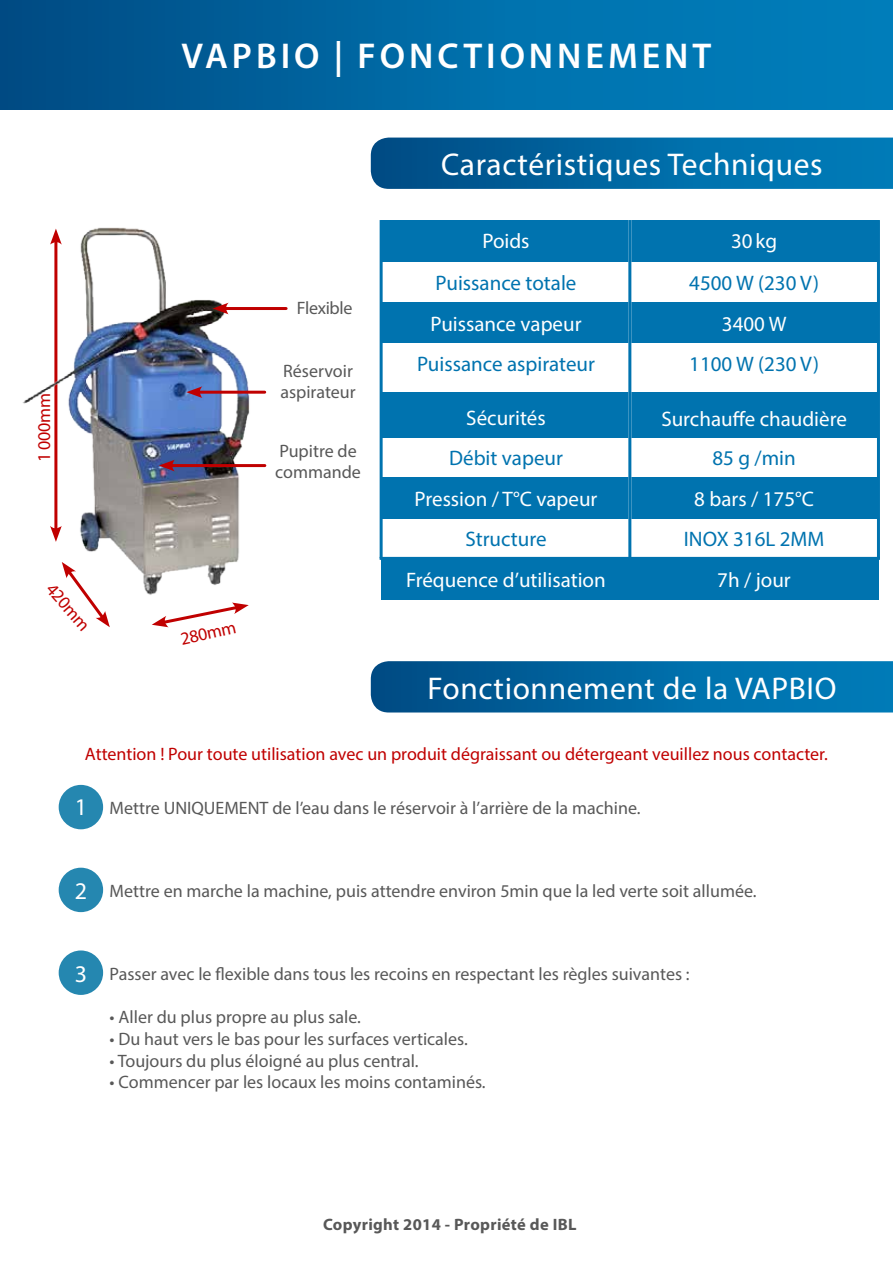
<style>
.page{position:relative;width:893px;height:1263px;background:#fff}
.page>*{position:absolute;margin:0;border:0;box-sizing:border-box;transform-origin:0 0}
.t1{font:600 36px "Myriad Pro";letter-spacing:.11em;color:#fff}
.t2{font:31.5px "Myriad Pro";letter-spacing:.02em;color:#fff}
.t3{font:24px "Myriad Pro";color:#fff}
.t4{font:21px "Myriad Pro";color:#fff}
.t5{font:21px "Myriad Pro";color:#0073af}
.t6{font:18px/21.6px "Myriad Pro";color:#585858}
.t7{font:18px "Myriad Pro";color:#c00000}
.t8{font:700 16.5px "Myriad Pro";letter-spacing:.02em;color:#585858}
</style>
<div class="page">
<img style="left:22px;top:227px;width:266px;height:368px">
<div style="left:59px;top:785px;width:44px;height:44px;background:#2587b0;border-radius:50%"></div>
<div style="left:59px;top:868px;width:44px;height:44px;background:#2587b0;border-radius:50%"></div>
<div style="left:59px;top:950px;width:44px;height:45px;background:#2587b0;border-radius:50%"></div>
<hr style="left:169px;top:464px;width:96px;height:3px;background:#c00000">
<svg style="left:159px;top:460px;width:16px;height:11px"></svg>
<hr style="left:197px;top:391px;width:68px;height:3px;background:#c00000">
<svg style="left:186px;top:386px;width:16px;height:12px"></svg>
<hr style="left:223px;top:307px;width:63px;height:3px;background:#c00000">
<svg style="left:213px;top:303px;width:16px;height:11px"></svg>
<div style="left:0;top:0;width:893px;height:109px;background:linear-gradient(to right,#004e87,#0084c1)"></div>
<div style="left:381px;top:220px;width:498px;height:41px;background:#0073af"></div>
<div style="left:381px;top:393px;width:498px;height:45px;background:#0073af"></div>
<div style="left:381px;top:477px;width:498px;height:41px;background:#0073af"></div>
<div style="left:380px;top:303px;width:498px;height:40px;background:#0073af"></div>
<hr style="left:877px;top:220px;width:3px;height:338px;background:#0073af">
<hr style="left:380px;top:557px;width:500px;height:3px;background:#0073af">
<hr style="left:628px;top:220px;width:3px;height:338px;background:#0073af">
<hr style="left:380px;top:220px;width:3px;height:338px;background:#0073af">
<svg style="left:371px;top:138px;width:522px;height:51px;background:#0268a2"></svg>
<svg style="left:152px;top:602px;width:97px;height:25px"></svg>
<svg style="left:62px;top:562px;width:48px;height:65px"></svg>
<svg style="left:371px;top:661px;width:522px;height:51px;background:#0268a2"></svg>
<div style="left:381px;top:558px;width:498px;height:41px;background:#0073af"></div>
<h1 class="t1" style="left:181px;top:33px;width:531px">VAPBIO | FONCTIONNEMENT</h1>
<p class="t7" style="left:33px;top:462px;width:71px;rotate:-90deg">1 000mm</p>
<p class="t7" style="left:58px;top:578px;width:58px;rotate:49deg">420mm</p>
<p class="t6" style="left:297px;top:297px;width:57px">Flexible</p>
<p class="t6" style="left:280px;top:359px;width:77px">Réservoir aspirateur</p>
<p class="t6" style="left:275px;top:439px;width:87px">Pupitre de commande</p>
<p class="t7" style="left:178px;top:628px;width:58px;rotate:-13deg">280mm</p>
<h2 class="t2" style="left:441px;top:145px;width:383px">Caractéristiques Techniques</h2>
<p class="t4" style="left:479px;top:216px;width:48px">Poids</p>
<p class="t4" style="left:727px;top:216px;width:48px">30 kg</p>
<p class="t4" style="left:483px;top:228px;width:48px">Poids</p>
<p class="t4" style="left:731px;top:228px;width:48px">30 kg</p>
<p class="t5" style="left:689px;top:270px;width:131px">4500 W (230 V)</p>
<p class="t5" style="left:436px;top:270px;width:142px">Puissance totale</p>
<p class="t4" style="left:430px;top:311px;width:153px">Puissance vapeur</p>
<p class="t4" style="left:722px;top:311px;width:66px">3400 W</p>
<p class="t5" style="left:417px;top:351px;width:179px">Puissance aspirateur</p>
<p class="t5" style="left:689px;top:351px;width:131px">1100 W (230 V)</p>
<p class="t4" style="left:466px;top:405px;width:81px">Sécurités</p>
<p class="t5" style="left:449px;top:445px;width:115px">Débit vapeur</p>
<p class="t4" style="left:415px;top:485px;width:184px">Pression / T°C vapeur</p>
<p class="t5" style="left:465px;top:526px;width:83px">Structure</p>
<p class="t4" style="left:661px;top:406px;width:187px">Surchauffe chaudière</p>
<p class="t5" style="left:712px;top:445px;width:85px">85 g /min</p>
<p class="t4" style="left:694px;top:485px;width:121px">8 bars / 175°C</p>
<p class="t5" style="left:684px;top:526px;width:142px">INOX 316L 2MM</p>
<p class="t4" style="left:406px;top:567px;width:201px">Fréquence d’utilisation</p>
<p class="t4" style="left:717px;top:567px;width:75px">7h / jour</p>
<h2 class="t2" style="left:427px;top:669px;width:410px">Fonctionnement de la VAPBIO</h2>
<p class="t7" style="left:85px;top:742px;width:744px">Attention ! Pour toute utilisation avec un produit dégraissant ou détergeant veuillez nous contacter.</p>
<p class="t6" style="left:110px;top:797px;width:532px">Mettre UNIQUEMENT de l’eau dans le réservoir à l’arrière de la machine.</p>
<h3 class="t3" style="left:75px;top:792px;width:14px">1</h3>
<h3 class="t3" style="left:75px;top:876px;width:14px">2</h3>
<p class="t6" style="left:110px;top:879px;width:648px">Mettre en marche la machine, puis attendre environ 5min que la led verte soit allumée.</p>
<h3 class="t3" style="left:75px;top:959px;width:14px">3</h3>
<p class="t6" style="left:110px;top:963px;width:582px">Passer avec le flexible dans tous les recoins en respectant les règles suivantes :</p>
<p class="t6" style="left:110px;top:1006px;width:253px">• Aller du plus propre au plus sale.</p>
<p class="t6" style="left:110px;top:1028px;width:360px">• Du haut vers le bas pour les surfaces verticales.</p>
<p class="t6" style="left:110px;top:1049px;width:310px">• Toujours du plus éloigné au plus central.</p>
<p class="t6" style="left:110px;top:1071px;width:378px">• Commencer par les locaux les moins contaminés.</p>
<p class="t8" style="left:323px;top:1213px;width:255px">Copyright 2014 - Propriété de IBL</p>
</div>
